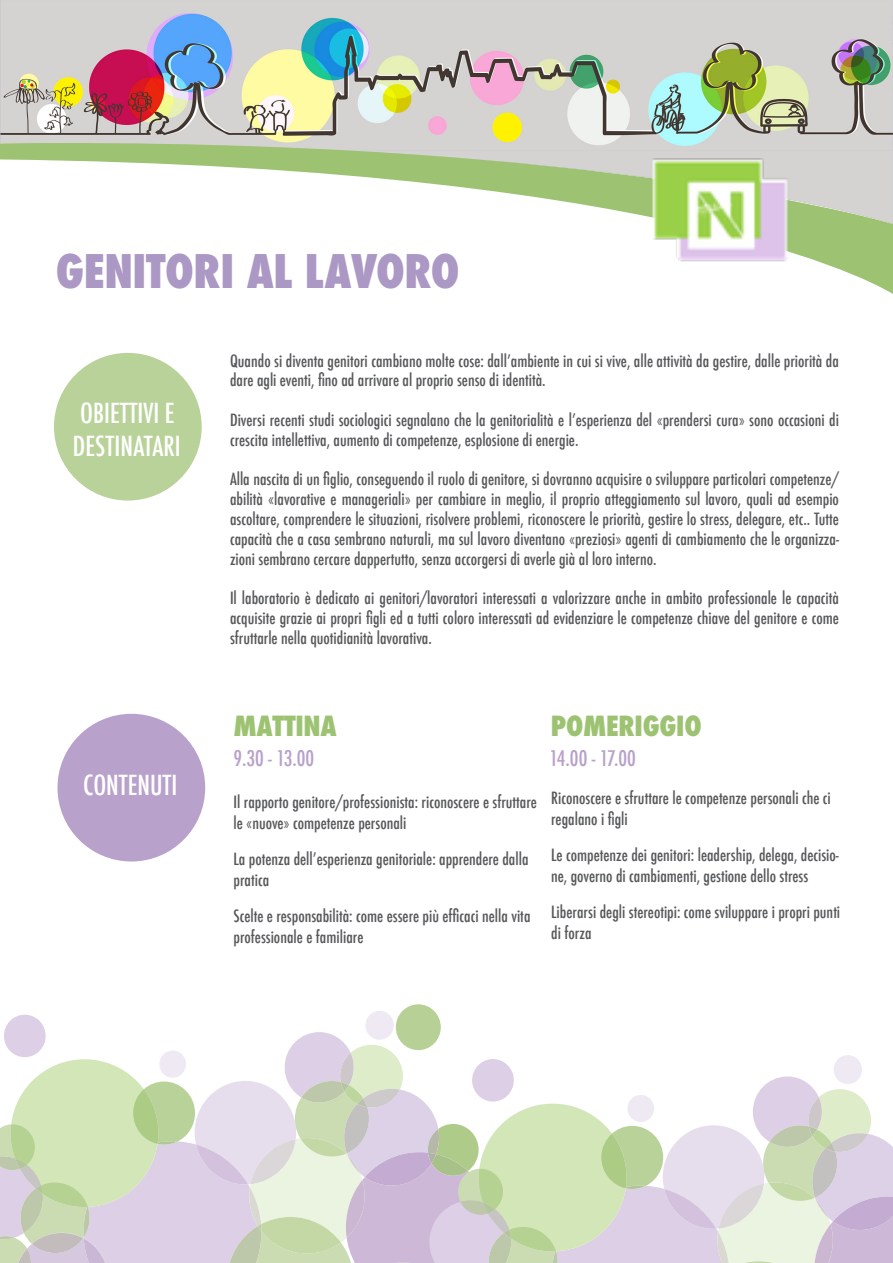
<style>
.page{position:relative;width:893px;height:1263px;background:#fff}
.page>*{position:absolute;margin:0;border:0;box-sizing:border-box;transform-origin:0 0}
.t1{font:800 condensed 45px "Futura";letter-spacing:-.01em;color:#ab98c4}
.t2{font:500 condensed 27px "Futura";color:#fff}
.t3{font:800 condensed 27px "Futura";letter-spacing:-.01em;color:#9dc372}
.t4{font:500 condensed 21px "Futura";color:#b8a1ca}
.t5{font:500 condensed 16.5px/19.8px "Futura";color:#57585a}
</style>
<div class="page">
<img style="left:0;top:0;width:893px;height:137px">
<svg style="left:0;top:137px;width:893px;height:157px"></svg>
<img style="left:644px;top:146px;width:155px;height:131px">
<div style="left:365px;top:1011px;width:29px;height:29px;background:#efe9f3;border-radius:50%"></div>
<div style="left:4px;top:1015px;width:42px;height:42px;background:#ddcfe5;border-radius:50%"></div>
<div style="left:396px;top:1004px;width:45px;height:46px;background:#b6d096;border-radius:50%"></div>
<svg style="left:0;top:1032px;width:893px;height:231px"></svg>
<div style="left:54px;top:353px;width:148px;height:148px;background:#b9d299;border-radius:50%"></div>
<div style="left:58px;top:714px;width:147px;height:147px;background:#b8a1ca;border-radius:50%"></div>
<p class="t1" style="left:56px;top:241px;width:405px">GENITORI AL LAVORO</p>
<p class="t2" style="left:80px;top:396px;width:96px">OBIETTIVI E</p>
<p class="t2" style="left:73px;top:428px;width:109px">DESTINATARI</p>
<p class="t2" style="left:83px;top:768px;width:96px">CONTENUTI</p>
<p class="t5" style="left:230px;top:351px;width:610px">Quando si diventa genitori cambiano molte cose: dall’ambiente in cui si vive, alle attività da gestire, dalle priorità da dare agli eventi, fino ad arrivare al proprio senso di identità.</p>
<p class="t5" style="left:230px;top:410px;width:610px">Diversi recenti studi sociologici segnalano che la genitorialità e l’esperienza del «prendersi cura» sono occasioni di crescita intellettiva, aumento di competenze, esplosione di energie.</p>
<p class="t5" style="left:230px;top:469px;width:610px;text-align:justify">Alla nascita di un figlio, conseguendo il ruolo di genitore, si dovranno acquisire o sviluppare particolari competenze/ abilità «lavorative e manageriali» per cambiare in meglio, il proprio atteggiamento sul lavoro, quali ad esempio ascoltare, comprendere le situazioni, risolvere problemi, riconoscere le priorità, gestire lo stress, delegare, etc.. Tutte capacità che a casa sembrano naturali, ma sul lavoro diventano «preziosi» agenti di cambiamento che le organizza&shy;zioni sembrano cercare dappertutto, senza accorgersi di averle già al loro interno.</p>
<p class="t5" style="left:230px;top:588px;width:610px;text-align:justify">Il laboratorio è dedicato ai genitori/lavoratori interessati a valorizzare anche in ambito professionale le capacità acquisite grazie ai propri figli ed a tutti coloro interessati ad evidenziare le competenze chiave del genitore e come sfruttarle nella quotidianità lavorativa.</p>
<p class="t3" style="left:234px;top:708px;width:105px">MATTINA</p>
<p class="t3" style="left:551px;top:708px;width:152px">POMERIGGIO</p>
<p class="t4" style="left:234px;top:745px;width:82px">9.30 - 13.00</p>
<p class="t4" style="left:549px;top:745px;width:88px">14.00 - 17.00</p>
<p class="t5" style="left:234px;top:791px;width:305px;line-height:21px">Il rapporto genitore/professionista: riconoscere e sfruttare le «nuove» competenze personali</p>
<p class="t5" style="left:234px;top:848px;width:297px;line-height:21px">La potenza dell’esperienza genitoriale: apprendere dalla pratica</p>
<p class="t5" style="left:234px;top:905px;width:298px;line-height:21px">Scelte e responsabilità: come essere più efficaci nella vita professionale e familiare</p>
<p class="t5" style="left:551px;top:787px;width:281px;line-height:21px">Riconoscere e sfruttare le competenze personali che ci regalano i figli</p>
<p class="t5" style="left:551px;top:844px;width:289px;line-height:21px">Le competenze dei genitori: leadership, delega, decisio&shy;ne, governo di cambiamenti, gestione dello stress</p>
<p class="t5" style="left:551px;top:901px;width:291px;line-height:21px">Liberarsi degli stereotipi: come sviluppare i propri punti di forza</p>
</div>
